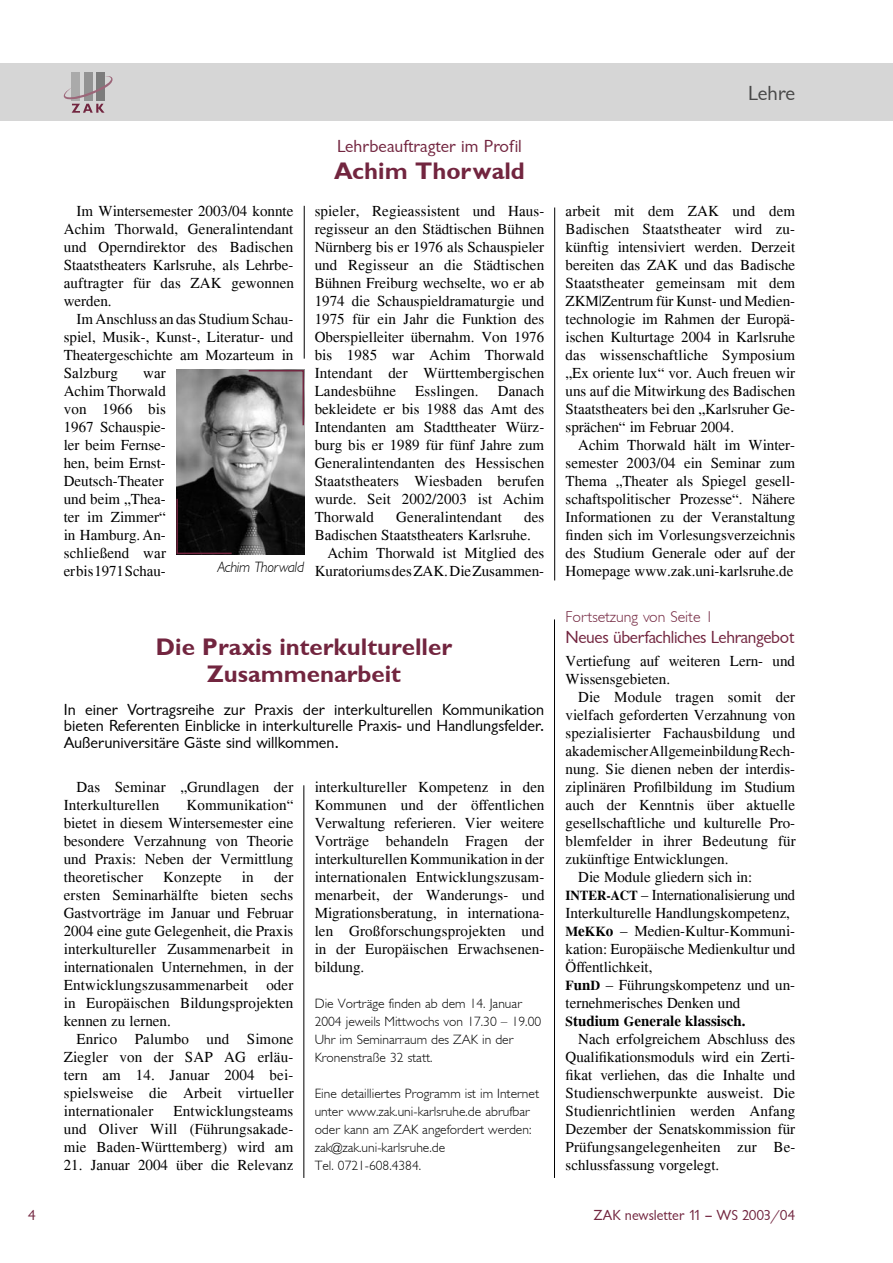
<style>
.page{position:relative;width:893px;height:1263px;background:#fff}
.page>*{position:absolute;margin:0;border:0;box-sizing:border-box;transform-origin:0 0}
.t1{font:24px/27px "Garrison Sans BOLD";color:#72253f;text-align:center}
.t2{font:21px "Garrison Sans";letter-spacing:-.01em;color:#484848}
.t3{font:18px "Garrison Sans";letter-spacing:-.02em;color:#72253f}
.t4{font:18px "Garrison Sans";color:#72253f}
.t5{font:16.5px/16.5px "Garrison Sans";color:#000;text-align:justify}
.t6{font:15.75px "Garrison Light Sans";color:#72253f}
.t7{font:15px/18px "Times New Roman";color:#000;text-align:justify}
.t8{font:15px "Garrison Sans";color:#72253f}
.t9{font:700 15px "Times New Roman";color:#000}
.t10{font:15px "Garrison Light Sans ITALIC";letter-spacing:-.02em;color:#000}
.t11{font:13.5px/18px "Garrison Light Sans";color:#000}
.s1{font-weight:700;font-size:13.5px}
.s2{font-weight:700}
.s3{font-size:13.5px}
</style>
<div class="page">
<div style="left:0;top:64px;width:893px;height:57px;background:#d6d6d6"></div>
<div style="left:72px;top:72px;width:8px;height:29px;background:#aaa"></div>
<div style="left:96px;top:72px;width:8px;height:29px;background:#7c7c7c"></div>
<div style="left:84px;top:72px;width:8px;height:29px;background:#939393"></div>
<svg style="left:64px;top:75px;width:49px;height:38px"></svg>
<hr style="left:304px;top:206px;width:1px;height:153px;background:#000">
<hr style="left:554px;top:207px;width:1px;height:373px;background:#000">
<hr style="left:304px;top:785px;width:1px;height:393px;background:#000">
<img style="left:176px;top:370px;width:128px;height:184px">
<svg style="left:247px;top:369px;width:58px;height:58px;background:#9a9697"></svg>
<svg style="left:176px;top:497px;width:57px;height:58px;background:#0c080a"></svg>
<hr style="left:554px;top:619px;width:1px;height:559px;background:#000">
<p class="t7" style="left:64px;top:202px;width:232px;text-indent:13px">Im Wintersemester 2003/04 konnte Achim Thorwald, Generalintendant und Operndirektor des Badischen Staatstheaters Karlsruhe, als Lehrbe&shy;auftragter für das ZAK gewonnen werden.</p>
<p class="t7" style="left:64px;top:310px;width:231px;text-indent:13px">Im Anschluss an das Studium Schau&shy;spiel, Musik-, Kunst-, Literatur- und Theatergeschichte am Mozarteum in Salzburg</p>
<p class="t7" style="left:64px;top:364px;width:104px;text-align:left;text-indent:79px">war<br>Achim Thorwald von 1966 bis<br>1967 Schauspie&shy;ler beim Fernse&shy;hen, beim Ernst-<br>Deutsch-Theater und beim „Thea&shy;ter im Zimmer“ in Hamburg. An&shy;schließend war er bis 1971 Schau-</p>
<p class="t10" style="left:217px;top:558px;width:88px">Achim Thorwald</p>
<p class="t4" style="left:337px;top:137px;width:186px">Lehrbeauftragter im Profil</p>
<h1 class="t1" style="left:334px;top:158px;width:192px">Achim Thorwald</h1>
<p class="t7" style="left:315px;top:202px;width:231px">spieler, Regieassistent und Haus&shy;regisseur an den Städtischen Bühnen Nürnberg bis er 1976 als Schauspieler und Regisseur an die Städtischen Bühnen Freiburg wechselte, wo er ab 1974 die Schauspieldramaturgie und 1975 für ein Jahr die Funktion des Oberspielleiter übernahm. Von 1976 bis 1985 war Achim Thorwald Intendant der Württembergischen Landesbühne</p>
<p class="t7" style="left:415px;top:382px;width:65px">Esslingen.</p>
<p class="t7" style="left:315px;top:382px;width:231px;text-indent:183px">Danach bekleidete er bis 1988 das Amt des Intendanten am Stadttheater Würz&shy;burg bis er 1989 für fünf Jahre zum Generalintendanten des Hessischen Staatstheaters Wiesbaden berufen wurde. Seit 2002/2003 ist Achim Thorwald</p>
<p class="t7" style="left:396px;top:508px;width:107px">Generalintendant</p>
<p class="t7" style="left:524px;top:508px;width:22px">des</p>
<p class="t7" style="left:315px;top:526px;width:218px">Badischen Staatstheaters Karlsruhe.</p>
<p class="t7" style="left:327px;top:544px;width:218px">Achim Thorwald ist Mitglied des</p>
<p class="t7" style="left:315px;top:562px;width:231px">Kuratoriums des ZAK. Die Zusammen-</p>
<h1 class="t1" style="left:156px;top:633px;width:298px">Die Praxis interkultureller<br>Zusammenarbeit</h1>
<p class="t5" style="left:64px;top:701px;width:482px">In einer Vortragsreihe zur Praxis der interkulturellen Kommunikation bieten Referenten Einblicke in interkulturelle Praxis- und Handlungsfelder.<br>Außeruniversitäre Gäste sind willkommen.</p>
<p class="t7" style="left:64px;top:778px;width:231px;text-indent:13px">Das Seminar „Grundlagen der<br>Interkulturellen</p>
<p class="t7" style="left:315px;top:778px;width:232px">interkultureller Kompetenz in den Kommunen und der öffentlichen Verwaltung referieren. Vier weitere Vorträge behandeln Fragen der interkulturellen Kommunikation in der internationalen Entwicklungszusam&shy;menarbeit, der Wanderungs- und Migrationsberatung, in internationa&shy;len Großforschungsprojekten und in der Europäischen Erwachsenen&shy;bildung.</p>
<p class="t11" style="left:315px;top:995px;width:228px">Die Vorträge finden ab dem 14. Januar 2004 jeweils Mittwochs von 17.30 – 19.00<br>Uhr im Seminarraum des ZAK in der Kronenstraße 32 statt.</p>
<p class="t11" style="left:315px;top:1085px;width:226px">Eine detailliertes Programm ist im Internet unter www.zak.uni-karlsruhe.de abrufbar oder kann am ZAK angefordert werden: zak@zak.uni-karlsruhe.de<br>Tel. 0721-608.4384.</p>
<p class="t7" style="left:64px;top:796px;width:231px;text-indent:123px">Kommunikation“ bietet in diesem Wintersemester eine besondere Verzahnung von Theorie und Praxis: Neben der Vermittlung theoretischer</p>
<p class="t7" style="left:64px;top:868px;width:231px;text-indent:210px">der ersten Seminarhälfte bieten sechs Gastvorträge im Januar und Februar 2004 eine gute Gelegenheit, die Praxis interkultureller Zusammenarbeit in internationalen Unternehmen, in der Entwicklungszusammenarbeit oder in Europäischen Bildungsprojekten kennen zu lernen.</p>
<p class="t7" style="left:64px;top:1030px;width:232px;text-indent:13px">Enrico Palumbo und Simone Ziegler von der SAP AG erläu&shy;tern am 14. Januar 2004 bei&shy;spielsweise die Arbeit virtueller internationaler</p>
<p class="t7" style="left:163px;top:868px;width:60px">Konzepte</p>
<p class="t7" style="left:242px;top:868px;width:13px">in</p>
<p class="t7" style="left:64px;top:1102px;width:231px;text-indent:110px">Entwicklungsteams und Oliver Will (Führungsakade&shy;mie Baden-Württemberg) wird am</p>
<p class="t7" style="left:64px;top:1156px;width:231px">21. Januar 2004 über die Relevanz</p>
<h2 class="t2" style="left:748px;top:81px;width:48px">Lehre</h2>
<p class="t7" style="left:566px;top:202px;width:231px">arbeit mit dem ZAK und dem Badischen Staatstheater wird zu&shy;künftig intensiviert werden. Derzeit bereiten das ZAK und das Badische Staatstheater gemeinsam mit dem ZKM|Zentrum für Kunst- und Medien&shy;technologie im Rahmen der Europä&shy;ischen Kulturtage 2004 in Karlsruhe das wissenschaftliche Symposium „Ex oriente lux“ vor. Auch freuen wir uns auf die Mitwirkung des Badischen Staatstheaters bei den „Karlsruher Ge&shy;sprächen“ im Februar 2004.</p>
<p class="t7" style="left:566px;top:436px;width:231px;text-indent:13px">Achim Thorwald hält im Winter&shy;semester 2003/04 ein Seminar zum Thema „Theater als Spiegel gesell&shy;schaftspolitischer Prozesse“. Nähere Informationen zu der Veranstaltung finden sich im Vorlesungsverzeichnis des Studium Generale oder auf der Homepage www.zak.uni-karlsruhe.de</p>
<p class="t6" style="left:566px;top:608px;width:149px">Fortsetzung von Seite 1</p>
<p class="t3" style="left:566px;top:628px;width:230px">Neues überfachliches Lehrangebot</p>
<p class="t7" style="left:566px;top:652px;width:231px">Vertiefung auf weiteren Lern- und<br>Wissensgebieten.</p>
<p class="t7" style="left:578px;top:688px;width:218px">Die Module tragen somit der</p>
<p class="t7" style="left:566px;top:706px;width:231px">vielfach geforderten Verzahnung von</p>
<p class="t7" style="left:566px;top:724px;width:231px">spezialisierter Fachausbildung und</p>
<p class="t7" style="left:566px;top:742px;width:231px">akademischer Allgemeinbildung Rech-</p>
<p class="t7" style="left:566px;top:760px;width:231px">nung. Sie dienen neben der interdis-</p>
<p class="t7" style="left:566px;top:778px;width:231px">ziplinären Profilbildung im Studium</p>
<p class="t7" style="left:566px;top:796px;width:231px">auch der Kenntnis über aktuelle</p>
<p class="t7" style="left:566px;top:814px;width:231px">gesellschaftliche und kulturelle Pro-</p>
<p class="t7" style="left:566px;top:832px;width:232px">blemfelder in ihrer Bedeutung für</p>
<p class="t7" style="left:566px;top:850px;width:164px">zukünftige Entwicklungen.</p>
<p class="t7" style="left:578px;top:868px;width:175px">Die Module gliedern sich in:</p>
<p class="t7" style="left:566px;top:886px;width:231px"><span class="s1">INTER-ACT</span> – Internationalisierung und</p>
<p class="t7" style="left:566px;top:904px;width:226px">Interkulturelle Handlungskompetenz,</p>
<p class="t7" style="left:566px;top:922px;width:231px"><span class="s1">M</span><span class="s2">e</span><span class="s1">KK</span><span class="s2">o</span> – Medien-Kultur-Kommuni-</p>
<p class="t7" style="left:566px;top:940px;width:231px">kation: Europäische Medienkultur und</p>
<p class="t7" style="left:566px;top:958px;width:88px">Öffentlichkeit,</p>
<p class="t7" style="left:566px;top:976px;width:231px"><span class="s1">F</span><span class="s2">un</span><span class="s1">D</span> – Führungskompetenz und un-</p>
<p class="t7" style="left:566px;top:994px;width:176px">ternehmerisches Denken und</p>
<p class="t9" style="left:566px;top:1012px;width:182px"><span class="s3">S</span>tudium <span class="s3">G</span>enerale klassisch.</p>
<p class="t7" style="left:578px;top:1030px;width:218px">Nach erfolgreichem Abschluss des</p>
<p class="t7" style="left:566px;top:1048px;width:231px">Qualifikationsmoduls wird ein Zerti-</p>
<p class="t7" style="left:566px;top:1066px;width:231px">fikat verliehen, das die Inhalte und</p>
<p class="t7" style="left:566px;top:1084px;width:231px">Studienschwerpunkte ausweist. Die</p>
<p class="t7" style="left:566px;top:1102px;width:231px">Studienrichtlinien werden Anfang</p>
<p class="t7" style="left:566px;top:1120px;width:231px">Dezember der Senatskommission für</p>
<p class="t7" style="left:566px;top:1138px;width:231px">Prüfungsangelegenheiten zur Be-</p>
<p class="t7" style="left:566px;top:1156px;width:155px">schlussfassung vorgelegt.</p>
<p class="t8" style="left:28px;top:1207px;width:9px">4</p>
<p class="t8" style="left:594px;top:1207px;width:203px">ZAK newsletter 11 – WS 2003/04</p>
</div>
